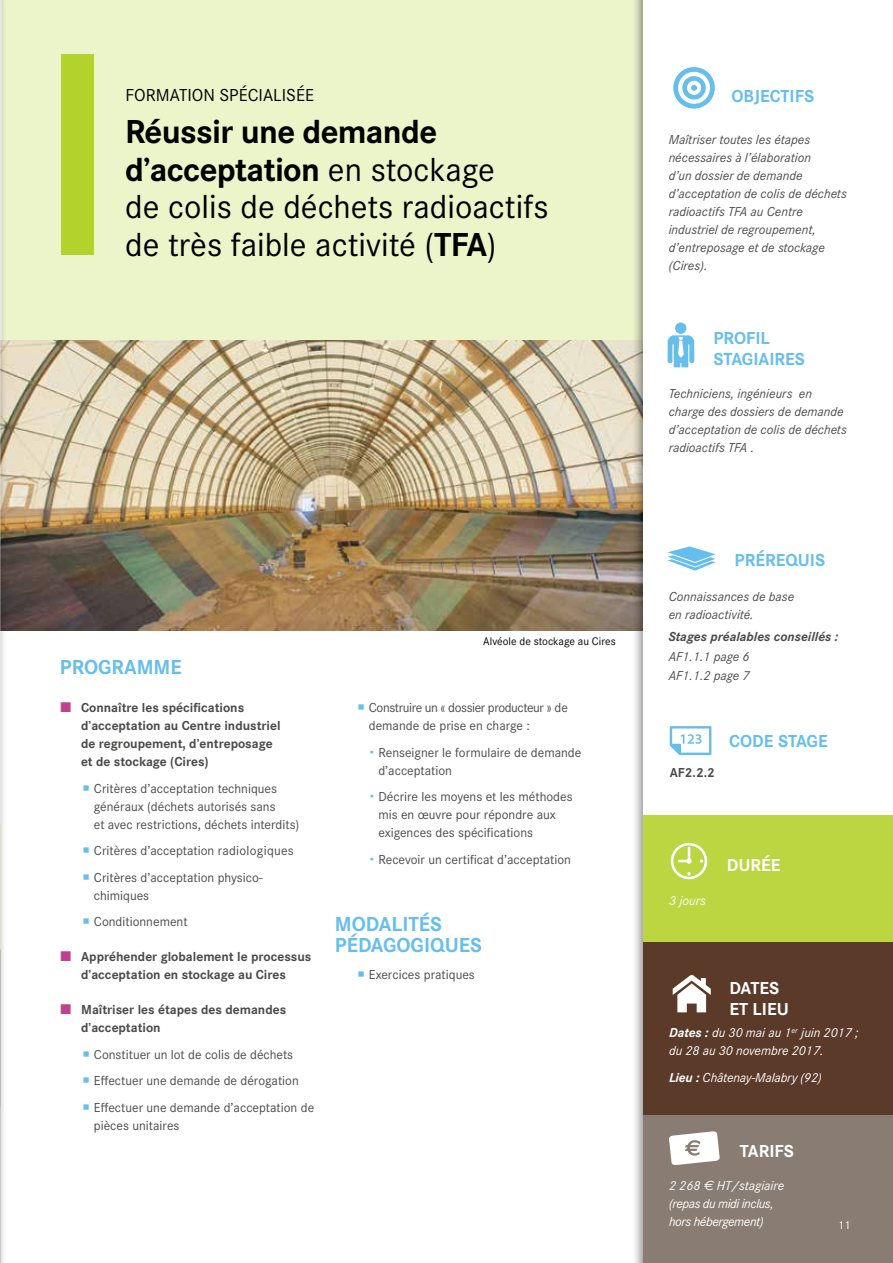
<style>
.page{position:relative;width:893px;height:1263px;background:#fff}
.page>*{position:absolute;margin:0;border:0;box-sizing:border-box;transform-origin:0 0}
.t1{font:34.5px/37.5px "Corporate S";color:#000}
.t2{font:700 21px/21px "Corporate S";color:#65beec}
.t3{font:700 18px/21px "Corporate S";color:#65beec}
.t4{font:700 18px/21px "Corporate S";color:#fff}
.t5{font:18px "Corporate S";color:#000}
.t6{font:13.5px/18px "Corporate S";color:#4a4a49}
.t7{font:italic 13.5px/18px "Corporate S";color:#4a4a49}
.t8{font:700 13.5px/18px "Corporate S";color:#4a4a49}
.t9{font:italic 13.5px/18px "Corporate S";letter-spacing:-.01em;color:#fff}
.t10{font:13.5px/18px "Corporate S";letter-spacing:-.03em;color:#4a4a49}
.t11{font:italic 13.5px/18px "Corporate S";letter-spacing:-.03em;color:#fff}
.t12{font:italic 700 13.5px "Corporate S";color:#4a4a49}
.t13{font:12px "Corporate S";color:#fff}
.t14{font:11.55px "Corporate S";color:#000}
.s1{font-weight:700}
.s2{font-family:"Euro Sans"}
</style>
<div class="page">
<div style="left:2px;top:0;width:654px;height:344px;background:#ecf4ca"></div>
<img style="left:7px;top:340px;width:625px;height:290px">
<div style="left:61px;top:54px;width:32px;height:201px;background:#b4d22c"></div>
<div style="left:632px;top:0;width:261px;height:1263px;background:#000;opacity:.45"></div>
<div style="left:643px;top:0;width:250px;height:1263px;background:#fff"></div>
<div style="left:643px;top:1110px;width:250px;height:153px;background:#897c72"></div>
<div style="left:643px;top:941px;width:250px;height:174px;background:#5b3a2a"></div>
<div style="left:643px;top:816px;width:250px;height:126px;background:#bbd641"></div>
<div style="left:0;top:0;width:7px;height:1263px;background:#000;opacity:.45"></div>
<svg style="left:670px;top:726px;width:41px;height:29px"></svg>
<svg style="left:673px;top:67px;width:42px;height:42px"></svg>
<svg style="left:668px;top:322px;width:26px;height:45px"></svg>
<svg style="left:668px;top:546px;width:47px;height:25px"></svg>
<svg style="left:671px;top:843px;width:36px;height:36px"></svg>
<svg style="left:673px;top:975px;width:38px;height:37px"></svg>
<svg style="left:669px;top:1131px;width:51px;height:34px"></svg>
<h3 class="t5" style="left:125px;top:85px;width:190px">FORMATION SPÉCIALISÉE</h3>
<h1 class="t1" style="left:125px;top:113px;width:425px"><span class="s1">Réussir une demande d’acceptation</span> en stockage<br>de colis de déchets radioactifs de très faible activité (<span class="s1">TFA</span>)</h1>
<h2 class="t2" style="left:60px;top:657px;width:123px">PROGRAMME</h2>
<p class="t8" style="left:81px;top:699px;width:201px">Connaître les spécifications d’acceptation au Centre industriel de regroupement, d’entreposage et de stockage (Cires)</p>
<p class="t6" style="left:94px;top:779px;width:207px">Critères d’acceptation techniques généraux (déchets autorisés sans<br>et avec restrictions, déchets interdits)</p>
<p class="t6" style="left:94px;top:838px;width:201px;line-height:26.5px">Critères d’acceptation radiologiques<br>Critères d’acceptation physico-</p>
<p class="t6" style="left:94px;top:882px;width:95px;line-height:26.5px">chimiques<br>Conditionnement</p>
<p class="t8" style="left:81px;top:948px;width:232px">Appréhender globalement le processus d’acceptation en stockage au Cires</p>
<p class="t8" style="left:81px;top:1001px;width:207px">Maîtriser les étapes des demandes d’acceptation</p>
<p class="t6" style="left:94px;top:1041px;width:222px;line-height:26.5px">Constituer un lot de colis de déchets<br>Effectuer une demande de dérogation<br>Effectuer une demande d’acceptation de</p>
<p class="t6" style="left:94px;top:1116px;width:87px">pièces unitaires</p>
<p class="t14" style="left:483px;top:634px;width:134px">Alvéole de stockage au Cires</p>
<p class="t10" style="left:369px;top:699px;width:200px">Construire un « dossier producteur » de demande de prise en charge :</p>
<p class="t6" style="left:378px;top:743px;width:204px">Renseigner le formulaire de demande d’acceptation</p>
<p class="t6" style="left:378px;top:788px;width:196px">Décrire les moyens et les méthodes mis en œuvre pour répondre aux exigences des spécifications</p>
<p class="t6" style="left:378px;top:850px;width:194px">Recevoir un certificat d’acceptation</p>
<h2 class="t2" style="left:335px;top:914px;width:149px">MODALITÉS<br>PÉDAGOGIQUES</h2>
<p class="t6" style="left:369px;top:965px;width:107px">Exercices pratiques</p>
<h3 class="t3" style="left:731px;top:86px;width:84px">OBJECTIFS</h3>
<p class="t7" style="left:669px;top:130px;width:180px">Maîtriser toutes les étapes nécessaires à l’élaboration<br>d’un dossier de demande d’acceptation de colis de déchets radioactifs TFA au Centre industriel de regroupement, d’entreposage et de stockage (Cires).</p>
<h3 class="t3" style="left:713px;top:328px;width:93px">PROFIL<br>STAGIAIRES</h3>
<p class="t7" style="left:669px;top:385px;width:180px">Techniciens, ingénieurs en charge des dossiers de demande d’acceptation de colis de déchets radioactifs TFA .</p>
<h3 class="t3" style="left:735px;top:550px;width:92px">PRÉREQUIS</h3>
<p class="t7" style="left:669px;top:588px;width:127px">Connaissances de base en radioactivité.</p>
<p class="t12" style="left:669px;top:629px;width:171px">Stages préalables conseillés :</p>
<p class="t7" style="left:669px;top:647px;width:82px;line-height:19.5px">AF1.1.1 page 6<br>AF1.1.2 page 7</p>
<p class="t8" style="left:670px;top:763px;width:46px">AF2.2.2</p>
<h3 class="t3" style="left:729px;top:731px;width:100px">CODE STAGE</h3>
<p class="t9" style="left:669px;top:892px;width:39px">3 jours</p>
<h3 class="t4" style="left:727px;top:855px;width:55px">DURÉE</h3>
<h3 class="t4" style="left:729px;top:978px;width:61px">DATES<br>ET LIEU</h3>
<p class="t9" style="left:669px;top:1024px;width:191px"><span class="s1">Dates :</span> du 30 mai au 1<sup>er</sup> juin 2017 ; du 28 au 30 novembre 2017.</p>
<p class="t9" style="left:669px;top:1068px;width:154px"><span class="s1">Lieu :</span> Châtenay-Malabry (92)</p>
<h3 class="t4" style="left:740px;top:1141px;width:56px">TARIFS</h3>
<p class="t11" style="left:669px;top:1176px;width:117px">2 268 <span class="s2">€</span> HT/stagiaire (repas du midi inclus, hors hébergement)</p>
<p class="t13" style="left:838px;top:1218px;width:14px">11</p>
</div>
